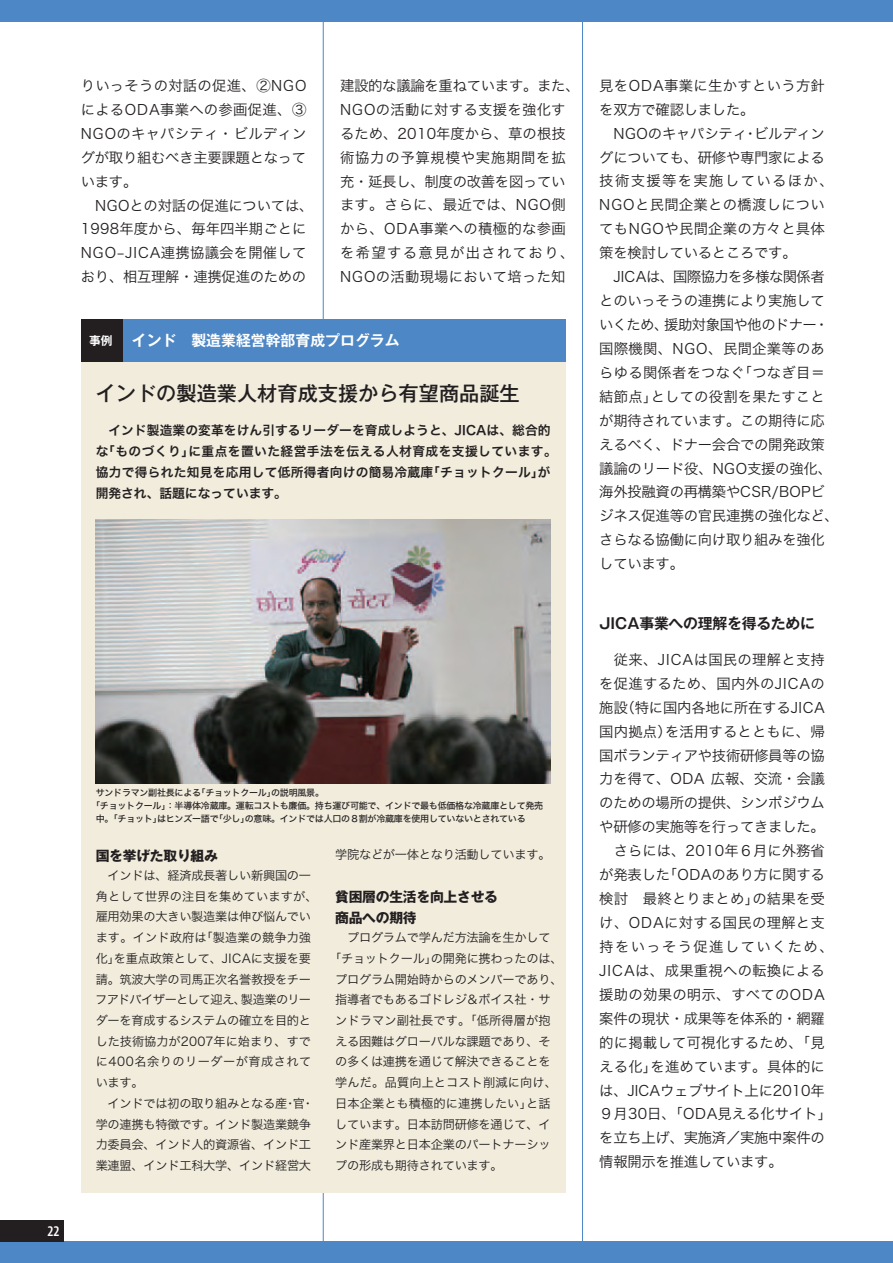
<style>
.page{position:relative;width:893px;height:1263px;background:#fff}
.page>*{position:absolute;margin:0;border:0;box-sizing:border-box;transform-origin:0 0}
.t1{font:500 20.25px "Gothic MB101 Pro";color:#231f20}
.t2{font:700 14.85px "Gothic MB101 Pro De";color:#fff}
.t3{font:700 14.85px "Gothic MB101 Pro De";letter-spacing:-.02em;color:#231f20}
.t4{font:600 condensed 14.85px "Myriad Pro";color:#fff}
.t5{font:14.4px/23.9px "Hira Kaku Pro W3";letter-spacing:.005em;color:#231f20}
.t6{font:14.4px/23.9px "Hira Kaku Pro W3";letter-spacing:-.02em;color:#231f20}
.t7{font:700 13.8px/20.7px "Gothic MB101 Pro";letter-spacing:-.02em;color:#231f20}
.t8{font:12.75px/20.7px "Hira Kaku Pro W6";letter-spacing:.02em;color:#231f20}
.t9{font:12.15px/20.7px "Hira Kaku Pro W3";letter-spacing:-.02em;color:#231f20}
.t10{font:12.15px "Hira Kaku Pro W3";letter-spacing:.005em;color:#231f20}
.t11{font:700 11.7px "Gothic MB101 Pro De";color:#fff}
.t12{font:9px "Hira Kaku Std W5";letter-spacing:-.03em;color:#231f20}
</style>
<div class="page">
<div style="left:0;top:0;width:893px;height:21px;background:#4d87c6"></div>
<div style="left:0;top:1242px;width:893px;height:21px;background:#4d87c6"></div>
<hr style="left:323px;top:0;width:1px;height:1263px;background:#4d87c6">
<hr style="left:582px;top:0;width:1px;height:1263px;background:#4d87c6">
<div style="left:81px;top:319px;width:485px;height:874px;background:#f1ecdc"></div>
<div style="left:81px;top:319px;width:42px;height:42px;background:#231f20"></div>
<div style="left:123px;top:319px;width:443px;height:42px;background:#4d87c6"></div>
<img style="left:96px;top:520px;width:455px;height:263px">
<div style="left:0;top:1220px;width:64px;height:22px;background:#231f20"></div>
<p class="t5" style="left:81px;top:73px;width:234px">りいっそうの対話の促進、②NGOによるODA事業への参画促進、③<br>NGOのキャパシティ・ビルディングが取り組むべき主要課題となっています。<br>　NGOとの対話の促進については、<br>1998年度から、毎年四半期ごとに<br>NGO-JICA連携協議会を開催しており、相互理解・連携促進のための</p>
<p class="t5" style="left:340px;top:73px;width:241px">建設的な議論を重ねています。また、<br>NGOの活動に対する支援を強化するため、2010年度から、草の根技術協力の予算規模や実施期間を拡充・延長し、制度の改善を図っています。さらに、最近では、NGO側から、ODA事業への積極的な参画を希望する意見が出されており、<br>NGOの活動現場において培った知</p>
<p class="t11" style="left:89px;top:330px;width:25px">事例</p>
<p class="t2" style="left:132px;top:328px;width:269px">インド　製造業経営幹部育成プログラム</p>
<h1 class="t1" style="left:96px;top:376px;width:426px">インドの製造業人材育成支援から有望商品誕生</h1>
<p class="t8" style="left:96px;top:420px;width:463px">　インド製造業の変革をけん引するリーダーを育成しようと、JICAは、総合的な「ものづくり」に重点を置いた経営手法を伝える人材育成を支援しています。協力で得られた知見を応用して低所得者向けの簡易冷蔵庫「チョットクール」が開発され、話題になっています。</p>
<p class="t4" style="left:47px;top:1222px;width:14px">22</p>
<p class="t12" style="left:96px;top:785px;width:230px">サンドラマン副社長による「チョットクール」の説明風景。</p>
<p class="t12" style="left:91px;top:799px;width:454px">「チョットクール」：半導体冷蔵庫。運転コストも廉価。持ち運び可能で、インドで最も低価格な冷蔵庫として発売</p>
<p class="t12" style="left:96px;top:812px;width:432px">中。「チョット」はヒンズー語で「少し」の意味。インドでは人口の８割が冷蔵庫を使用していないとされている</p>
<p class="t7" style="left:96px;top:843px;width:124px">国を挙げた取り組み</p>
<p class="t9" style="left:95px;top:864px;width:224px">　インドは、経済成長著しい新興国の一角として世界の注目を集めていますが、雇用効果の大きい製造業は伸び悩んでいます。インド政府は「製造業の競争力強化」を重点政策として、JICAに支援を要請。筑波大学の司馬正次名誉教授をチーフアドバイザーとして迎え、製造業のリーダーを育成するシステムの確立を目的とした技術協力が2007年に始まり、すでに400名余りのリーダーが育成されています。<br>　インドでは初の取り組みとなる産・官・学の連携も特徴です。インド製造業競争力委員会、インド人的資源省、インド工業連盟、インド工科大学、インド経営大</p>
<p class="t9" style="left:335px;top:843px;width:217px">学院などが一体となり活動しています。</p>
<p class="t7" style="left:335px;top:885px;width:164px">貧困層の生活を向上させる商品への期待</p>
<p class="t9" style="left:335px;top:926px;width:217px">　プログラムで学んだ方法論を生かして</p>
<p class="t9" style="left:329px;top:947px;width:235px">「チョットクール」の開発に携わったのは、</p>
<p class="t9" style="left:335px;top:968px;width:229px">プログラム開始時からのメンバーであり、</p>
<p class="t9" style="left:335px;top:988px;width:217px">指導者でもあるゴドレジ＆ボイス社・サ</p>
<p class="t10" style="left:335px;top:1009px;width:217px">ンドラマン副社長です。「低所得層が抱</p>
<p class="t9" style="left:335px;top:1030px;width:217px">える困難はグローバルな課題であり、そ</p>
<p class="t9" style="left:335px;top:1051px;width:217px">の多くは連携を通じて解決できることを</p>
<p class="t10" style="left:335px;top:1072px;width:223px">学んだ。品質向上とコスト削減に向け、</p>
<p class="t10" style="left:335px;top:1092px;width:217px">日本企業とも積極的に連携したい」と話</p>
<p class="t9" style="left:335px;top:1113px;width:217px">しています。日本訪問研修を通じて、イ</p>
<p class="t9" style="left:335px;top:1133px;width:217px">ンド産業界と日本企業のパートナーシッ</p>
<p class="t9" style="left:335px;top:1154px;width:169px">プの形成も期待されています。</p>
<p class="t6" style="left:599px;top:72px;width:241px">見をODA事業に生かすという方針を双方で確認しました。<br>　NGOのキャパシティ･ビルディングについても、研修や専門家による技術支援等を実施しているほか、<br>NGOと民間企業との橋渡しについてもNGOや民間企業の方々と具体策を検討しているところです。　JICAは、国際協力を多様な関係者とのいっそうの連携により実施していくため、援助対象国や他のドナー・国際機関、NGO、民間企業等のあらゆる関係者をつなぐ｢つなぎ目＝結節点｣としての役割を果たすことが期待されています。この期待に応えるべく、ドナー会合での開発政策議論のリード役、NGO支援の強化、海外投融資の再構築やCSR/BOPビジネス促進等の官民連携の強化など、さらなる協働に向け取り組みを強化しています。</p>
<p class="t3" style="left:599px;top:611px;width:217px">JICA事業への理解を得るために</p>
<p class="t5" style="left:599px;top:646px;width:236px">　従来、JICAは国民の理解と支持を促進するため、国内外のJICAの施設（特に国内各地に所在するJICA国内拠点）を活用するとともに、帰国ボランティアや技術研修員等の協力を得て、ODA 広報、交流・会議のための場所の提供、シンポジウムや研修の実施等を行ってきました。　さらには、2010年６月に外務省が発表した「ODAのあり方に関する検討　最終とりまとめ」の結果を受け、ODAに対する国民の理解と支持をいっそう促進していくため、<br>JICAは、成果重視への転換による援助の効果の明示、すべてのODA案件の現状・成果等を体系的・網羅的に掲載して可視化するため、「見える化」を進めています。具体的には、JICAウェブサイト上に2010年<br>９月30日、「ODA見える化サイト」を立ち上げ、実施済／実施中案件の情報開示を推進しています。</p>
</div>
